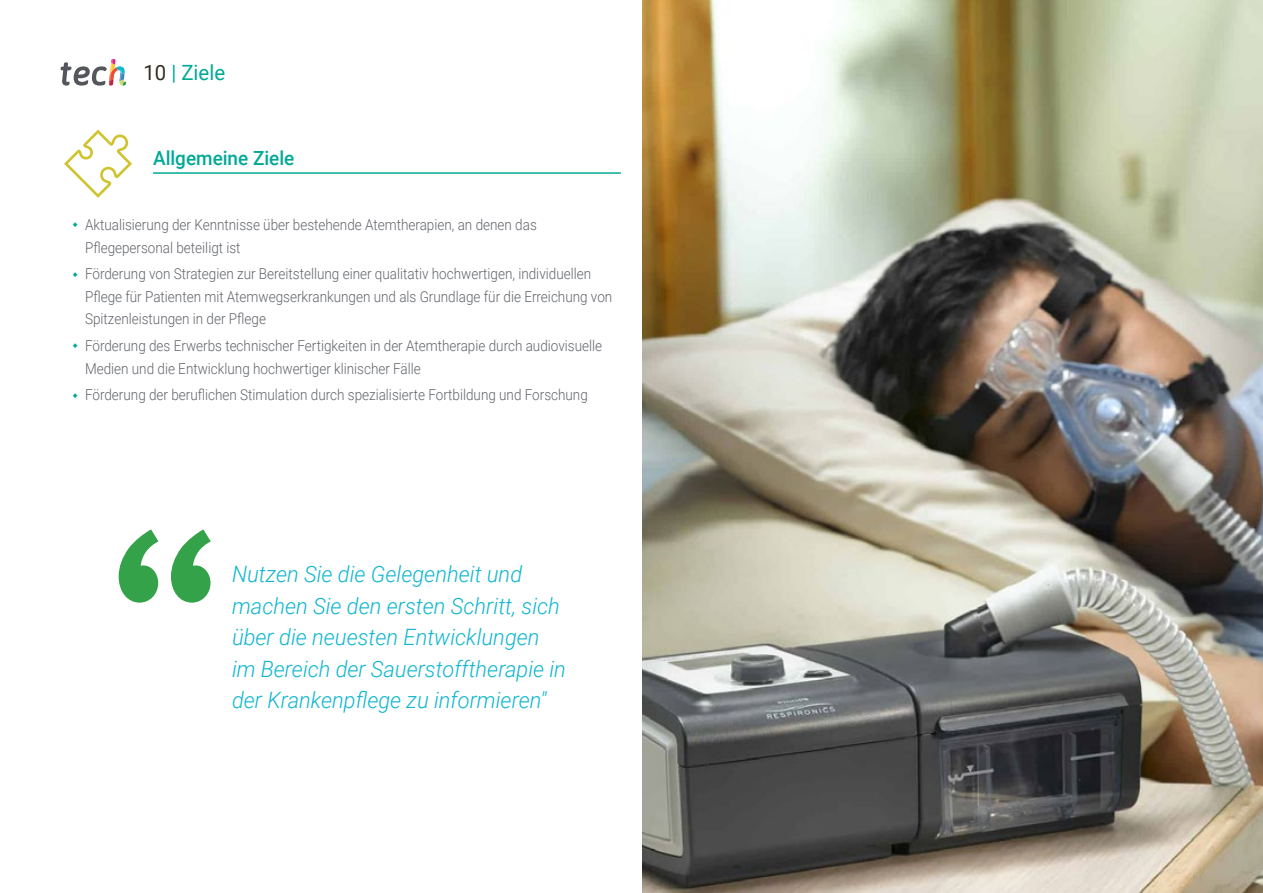
<style>
.page{position:relative;width:1263px;height:893px;background:#fff}
.page>*{position:absolute;margin:0;border:0;box-sizing:border-box;transform-origin:0 0}
.t1{font:italic 300 22.5px/31.5px "Roboto";color:#0fb6cf}
.t2{font:21px "Roboto";color:#00a996}
.t3{font:500 19.5px "Roboto";color:#00a996}
.t4{font:300 15px/22.5px "Roboto";color:#61646a;scale:.9 1}
.s1{color:#312e20}
</style>
<div class="page">
<hr style="left:153px;top:173px;width:468px;height:1px;background:#00a996">
<svg style="left:64px;top:130px;width:68px;height:68px"></svg>
<img style="left:642px;top:0;width:621px;height:893px">
<svg style="left:119px;top:529px;width:92px;height:74px"></svg>
<svg style="left:61px;top:59px;width:65px;height:27px"></svg>
<h2 class="t2" style="left:144px;top:57px;width:83px"><span class="s1">10</span> | Ziele</h2>
<h3 class="t3" style="left:153px;top:144px;width:143px">Allgemeine Ziele</h3>
<p class="t4" style="left:85px;top:213px;width:503px">Aktualisierung der Kenntnisse über bestehende Atemtherapien, an denen das<br>Pflegepersonal beteiligt ist</p>
<p class="t4" style="left:85px;top:262px;width:587px">Förderung von Strategien zur Bereitstellung einer qualitativ hochwertigen, individuellen<br>Pflege für Patienten mit Atemwegserkrankungen und als Grundlage für die Erreichung von<br>Spitzenleistungen in der Pflege</p>
<p class="t4" style="left:85px;top:334px;width:576px">Förderung des Erwerbs technischer Fertigkeiten in der Atemtherapie durch audiovisuelle<br>Medien und die Entwicklung hochwertiger klinischer Fälle</p>
<p class="t4" style="left:85px;top:383px;width:560px">Förderung der beruflichen Stimulation durch spezialisierte Fortbildung und Forschung</p>
<h1 class="t1" style="left:232px;top:558px;width:335px">Nutzen Sie die Gelegenheit und machen Sie den ersten Schritt, sich über die neuesten Entwicklungen im Bereich der Sauerstofftherapie in der Krankenpflege zu informieren"</h1>
</div>
